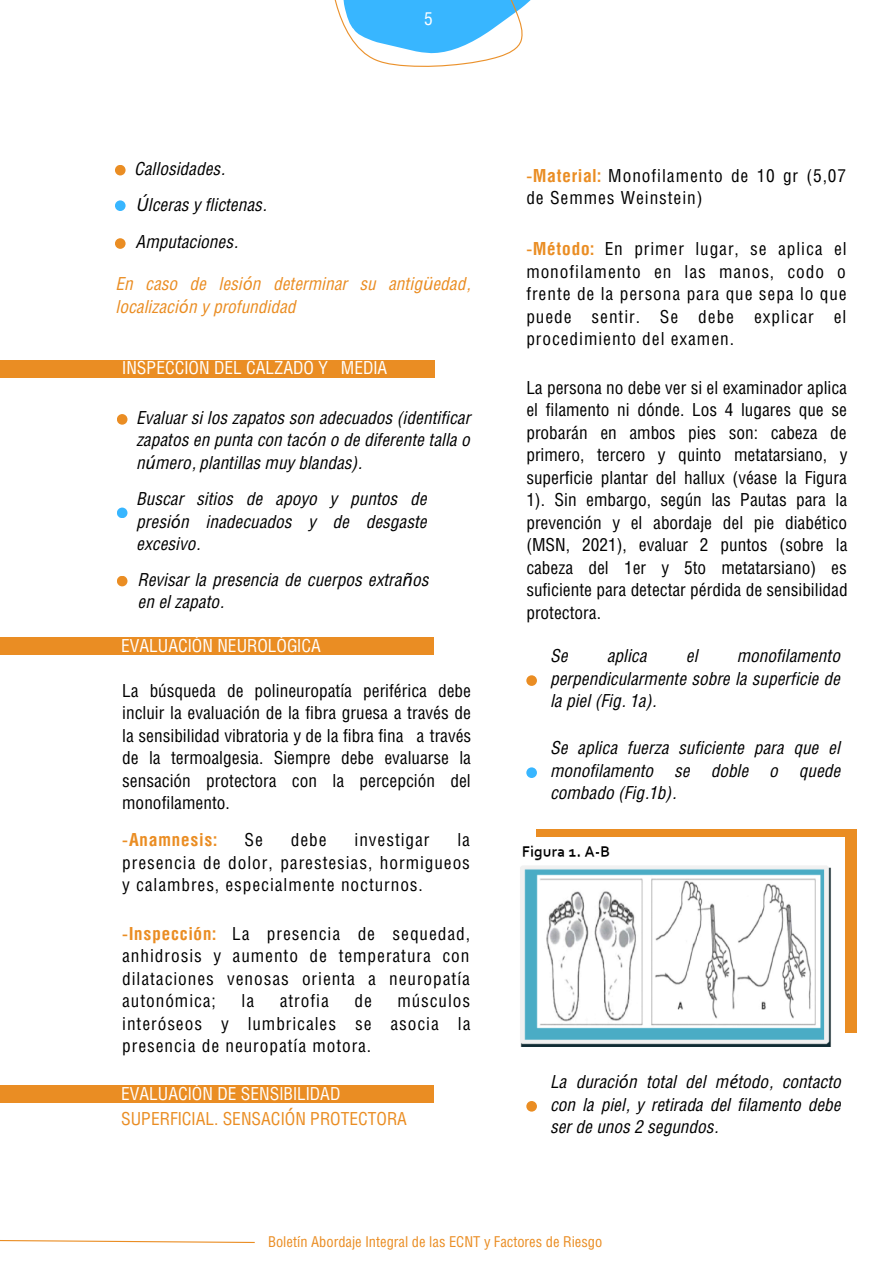
<style>
.page{position:relative;width:893px;height:1264px;background:#fff}
.page>*{position:absolute;margin:0;border:0;box-sizing:border-box;transform-origin:0 0}
.t1{font:18px/22.5px "Helios Cond";letter-spacing:.05em;color:#000;text-align:justify}
.t2{font:italic 18px/22.5px "Helios Cond";color:#000;text-align:justify}
.t3{font:italic 18px/22.5px "Helios Cond";color:#ea8d23}
.t4{font:18px/24.8px "Helios Cond";color:#ea8d23}
.t5{font:18px "Helios Cond";color:#fff}
.t6{font:700 18px "Helios Cond";letter-spacing:.05em;color:#ea8d23}
.t7{font:15px "Helios Cond";color:#ea8d23}
.s1{font-family:"Noto Sans"}
.s2{font-weight:700;color:#ea8d23}
.s3{color:#fff}
</style>
<div class="page">
<svg style="left:334px;top:0;width:197px;height:67px"></svg>
<svg style="left:0;top:1240px;width:255px;height:3px"></svg>
<div style="left:115px;top:165px;width:10px;height:10px;background:#ea8d23;border-radius:50%"></div>
<div style="left:115px;top:200px;width:10px;height:11px;background:#38b6ff;border-radius:50%"></div>
<div style="left:115px;top:238px;width:10px;height:11px;background:#ea8d23;border-radius:50%"></div>
<div style="left:0;top:360px;width:435px;height:17px;background:#ea8d23"></div>
<div style="left:117px;top:414px;width:10px;height:10px;background:#ea8d23;border-radius:50%"></div>
<div style="left:117px;top:507px;width:10px;height:11px;background:#38b6ff;border-radius:50%"></div>
<div style="left:117px;top:575px;width:10px;height:11px;background:#ea8d23;border-radius:50%"></div>
<div style="left:0;top:637px;width:434px;height:18px;background:#ea8d23"></div>
<div style="left:0;top:1085px;width:434px;height:18px;background:#ea8d23"></div>
<div style="left:526px;top:675px;width:11px;height:11px;background:#ea8d23;border-radius:50%"></div>
<div style="left:526px;top:767px;width:11px;height:11px;background:#38b6ff;border-radius:50%"></div>
<div style="left:536px;top:829px;width:320px;height:203px;background:#ea8d23"></div>
<img style="left:520px;top:837px;width:324px;height:210px">
<div style="left:526px;top:1100px;width:11px;height:11px;background:#ea8d23;border-radius:50%"></div>
<p class="t5" style="left:424px;top:8px;width:10px">5</p>
<p class="t2" style="left:135px;top:157px;width:92px">Callosidades.</p>
<p class="t2" style="left:137px;top:193px;width:132px"><span class="s1">Ú</span>lceras y flictenas.</p>
<p class="t2" style="left:137px;top:230px;width:103px">Amputaciones.</p>
<p class="t3" style="left:116px;top:272px;width:356px">En caso de lesi<span class="s1">ó</span>n determinar su antig<span class="s1">ü</span>edad, localizaci<span class="s1">ó</span>n y profundidad</p>
<p class="t5" style="left:122px;top:357px;width:267px">INSPECCIÓN DEL CALZADO Y MEDIA</p>
<p class="t2" style="left:137px;top:406px;width:336px">Evaluar si los zapatos son adecuados (identificar zapatos en punta con tac<span class="s1">ó</span>n o de diferente talla o n<span class="s1">ú</span>mero, plantillas muy blandas).</p>
<p class="t2" style="left:137px;top:487px;width:292px">Buscar sitios de apoyo y puntos de presi<span class="s1">ó</span>n inadecuados y de desgaste excesivo.</p>
<p class="t2" style="left:138px;top:567px;width:292px">Revisar la presencia de cuerpos extra<span class="s1">ñ</span>os en el zapato.</p>
<p class="t5" style="left:121px;top:634px;width:201px">EVALUACIÓN NEUROLÓGICA</p>
<p class="t1" style="left:122px;top:679px;width:350px">La búsqueda de polineuropatía periférica debe incluir la evaluación de la fibra gruesa a través de la sensibilidad vibratoria y de la fibra fina a través de la termoalgesia. Siempre debe evaluarse la sensación protectora con la percepción del monofilamento.</p>
<p class="t6" style="left:122px;top:827px;width:96px">-Anamnesis:</p>
<p class="t1" style="left:244px;top:828px;width:20px">Se</p>
<p class="t1" style="left:291px;top:828px;width:37px">debe</p>
<p class="t1" style="left:354px;top:828px;width:76px">investigar</p>
<p class="t1" style="left:122px;top:828px;width:349px;text-indent:335px">la presencia de dolor, parestesias, hormigueos y calambres, especialmente nocturnos.</p>
<p class="t1" style="left:122px;top:922px;width:349px"><span class="s2">-Inspección:</span> La presencia de sequedad, anhidrosis y aumento de temperatura con dilataciones venosas orienta a neuropatía autonómica;</p>
<p class="t1" style="left:122px;top:989px;width:350px;text-indent:275px">músculos interóseos y lumbricales se asocia la presencia de neuropatía motora.</p>
<p class="t4" style="left:121px;top:1081px;width:287px"><span class="s3">EVALUACIÓN DE SENSIBILIDAD<br></span>SUPERFICIAL. SENSACIÓN PROTECTORA</p>
<p class="t1" style="left:241px;top:989px;width:14px">la</p>
<p class="t1" style="left:280px;top:989px;width:50px">atrofia</p>
<p class="t1" style="left:354px;top:989px;width:19px">de</p>
<p class="t1" style="left:526px;top:164px;width:321px"><span class="s2">-Material:</span> Monofilamento de 10 gr (5,07 de Semmes Weinstein)</p>
<p class="t1" style="left:526px;top:237px;width:322px"><span class="s2">-Método:</span> En primer lugar, se aplica el monofilamento en las manos, codo o frente de la persona para que sepa lo que puede sentir. Se debe explicar el procedimiento del examen.</p>
<p class="t1" style="left:526px;top:376px;width:323px">La persona no debe ver si el examinador aplica el filamento ni dónde. Los 4 lugares que se probarán en ambos pies son: cabeza de primero, tercero y quinto metatarsiano, y superficie plantar del hallux (véase la Figura 1). Sin embargo, según las Pautas para la prevención y el abordaje del pie diabético (MSN, 2021), evaluar 2 puntos (sobre la cabeza del 1er y 5to metatarsiano) es suficiente para detectar pérdida de sensibilidad protectora.</p>
<p class="t2" style="left:551px;top:644px;width:19px">Se</p>
<p class="t2" style="left:607px;top:644px;width:41px">aplica</p>
<p class="t2" style="left:686px;top:644px;width:13px">el</p>
<p class="t2" style="left:551px;top:644px;width:291px;text-indent:187px">monofilamento perpendicularmente sobre la superficie de la piel (Fig. 1a).</p>
<p class="t2" style="left:551px;top:736px;width:292px">Se aplica fuerza suficiente para que el monofilamento se doble o quede combado (Fig.1b).</p>
<p class="t2" style="left:551px;top:1070px;width:292px">La duraci<span class="s1">ó</span>n total del m<span class="s1">é</span>todo, contacto con la piel, y retirada del filamento debe ser de unos 2 segundos.</p>
<p class="t7" style="left:268px;top:1232px;width:336px">Boletín Abordaje Integral de las ECNT y Factores de Riesgo</p>
</div>
